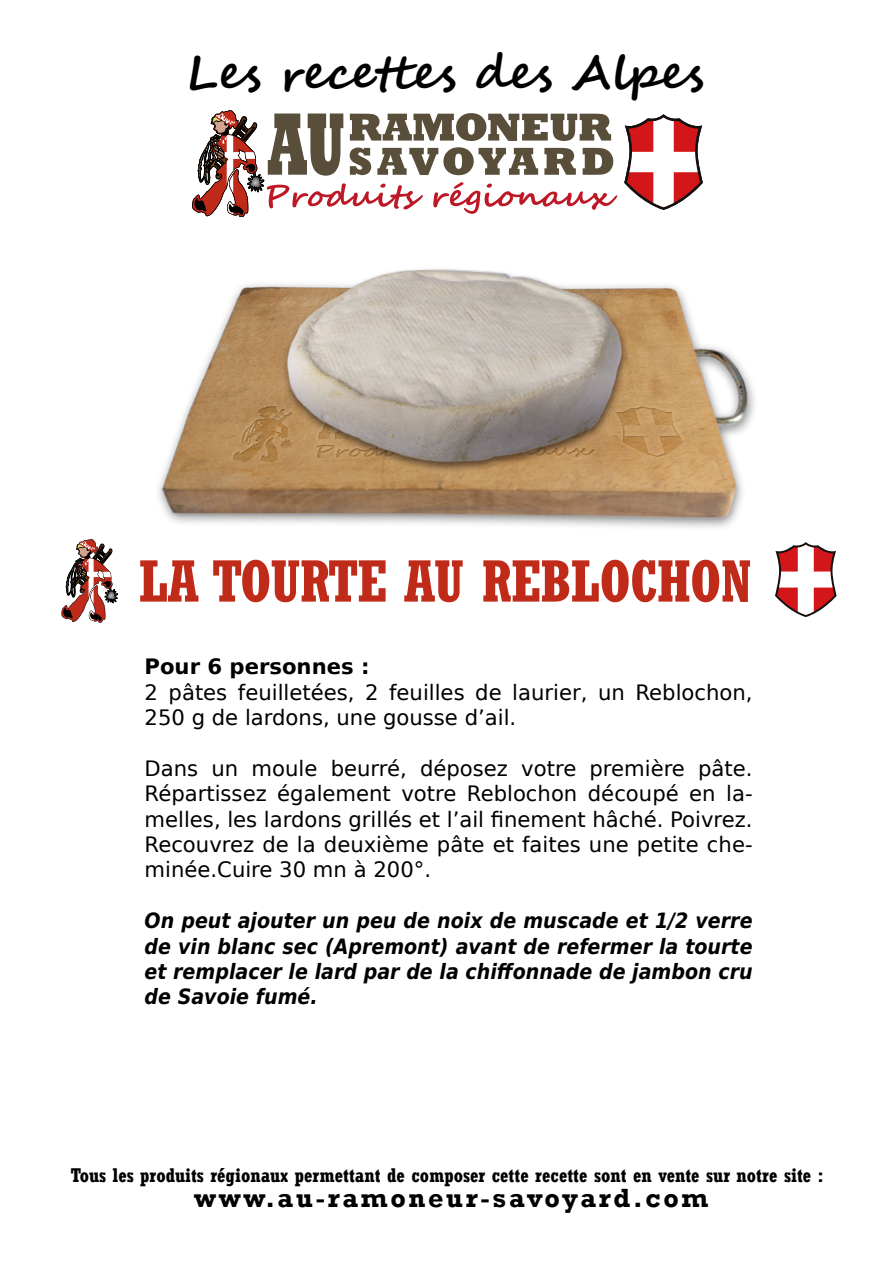
<style>
.page{position:relative;width:893px;height:1263px;background:#fff}
.page>*{position:absolute;margin:0;border:0;box-sizing:border-box;transform-origin:0 0}
.t1{font:700 condensed 58.8px "Rockwell";letter-spacing:-.01em;color:#bf2a19;scale:.96 1}
.t2{font:700 46.5px "Segoe Script";color:#000}
.t3{font:700 27px "Rockwell";letter-spacing:.1em;color:#000}
.t4{font:21.15px/25.3px "DejaVu Sans";color:#000}
.t5{font:italic 700 21.15px/25.3px "DejaVu Sans Condensed";color:#000;text-align:justify}
.t6{font:700 21.15px "DejaVu Sans";color:#000}
.t7{font:700 condensed 19.5px "Rockwell";color:#000}
</style>
<div class="page">
<svg style="left:61px;top:539px;width:57px;height:84px"></svg>
<svg style="left:775px;top:542px;width:62px;height:75px"></svg>
<svg style="left:624px;top:114px;width:79px;height:96px"></svg>
<svg style="left:192px;top:110px;width:425px;height:107px"></svg>
<img style="left:158px;top:269px;width:597px;height:259px">
<h2 class="t2" style="left:186px;top:35px;width:520px">Les recettes des Alpes</h2>
<p class="t1" style="left:139px;top:546px;width:640px">LA TOURTE AU REBLOCHON</p>
<p class="t6" style="left:145px;top:649px;width:226px">Pour 6 personnes :</p>
<p class="t4" style="left:145px;top:679px;width:610px">2 pâtes feuilletées, 2 feuilles de laurier, un Reblochon,<br>250 g de lardons, une gousse d’ail.</p>
<p class="t4" style="left:145px;top:755px;width:610px;text-align:justify">Dans un moule beurré, déposez votre première pâte.<br>Répartissez également votre Reblochon découpé en la&shy;melles, les lardons grillés et l’ail finement hâché. Poivrez.<br>Recouvrez de la deuxième pâte et faites une petite che&shy;minée.Cuire 30 mn à 200°.</p>
<p class="t5" style="left:145px;top:908px;width:610px">On peut ajouter un peu de noix de muscade et 1/2 verre de vin blanc sec (Apremont) avant de refermer la tourte et remplacer le lard par de la chiffonnade de jambon cru de Savoie fumé.</p>
<p class="t7" style="left:71px;top:1163px;width:754px">Tous les produits régionaux permettant de composer cette recette sont en vente sur notre site :</p>
<p class="t3" style="left:194px;top:1182px;width:516px">www.au-ramoneur-savoyard.com</p>
</div>
